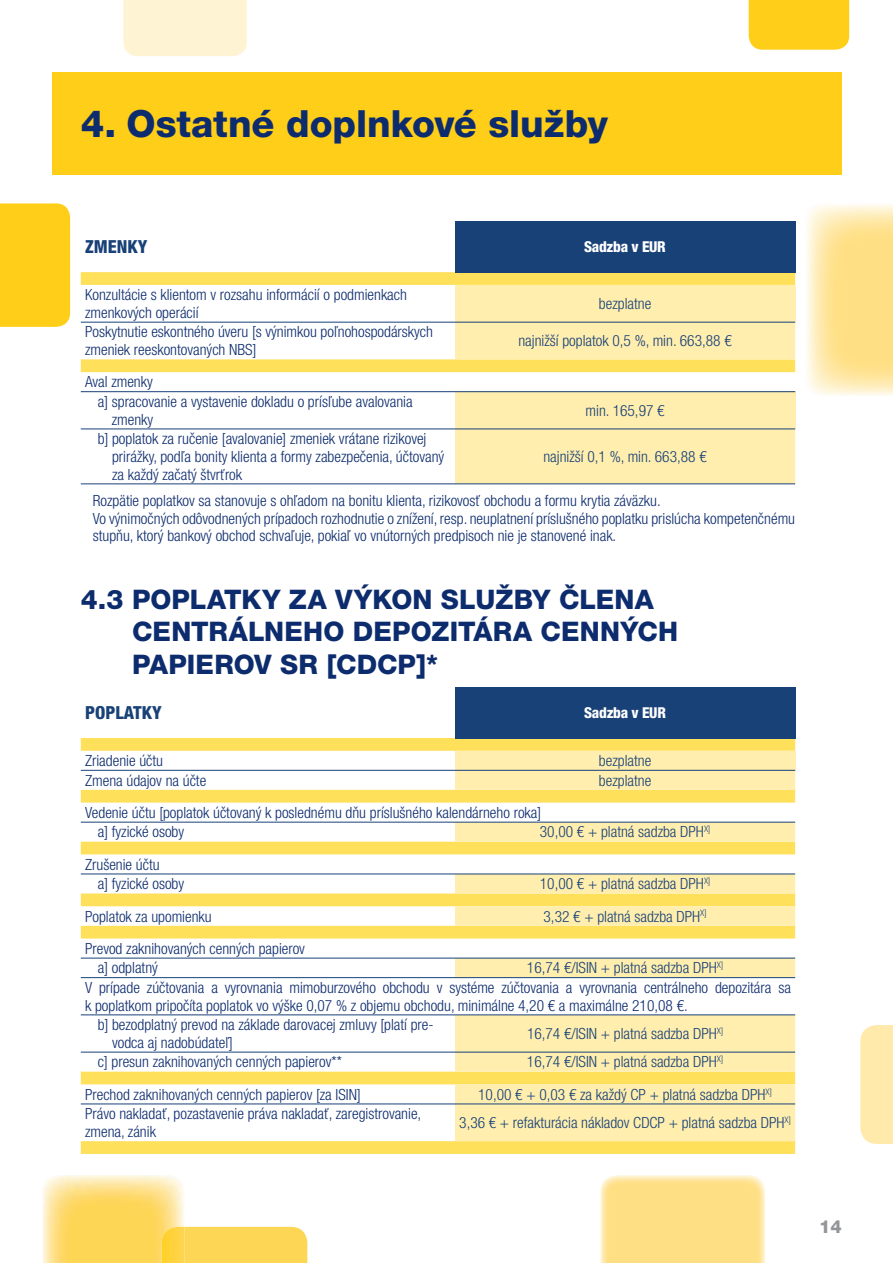
<style>
.page{position:relative;width:893px;height:1263px;background:#fff}
.page>*{position:absolute;margin:0;border:0;box-sizing:border-box;transform-origin:0 0}
.t1{font:800 37.5px "Helvetica Neue LT Pro";color:#0d2c6e}
.t2{font:800 27px/32.4px "Helvetica Neue LT Pro";color:#0d2c6e}
.t3{font:800 condensed 18px "Helvetica Neue LT Pro";color:#184178}
.t4{font:800 18px "Helvetica Neue LT Pro";color:#939598}
.t5{font:300 condensed 15.45px/17.7px "Helvetica Neue LT Pro";color:#0d2c6e}
.t6{font:300 condensed 15.45px "Helvetica Neue LT Pro";color:#184178}
.t7{font:800 condensed 15px "Helvetica Neue LT Pro";letter-spacing:-.02em;color:#fff}
.s1{color:#184178}
</style>
<div class="page">
<img style="left:600px;top:1175px;width:165px;height:88px">
<div style="left:860px;top:1025px;width:33px;height:119px;background:#ffe9ab"></div>
<div style="left:184px;top:1227px;width:123px;height:36px;background:#fed656"></div>
<img style="left:43px;top:1175px;width:141px;height:88px">
<img style="left:162px;top:1227px;width:22px;height:36px">
<div style="left:123px;top:0;width:124px;height:56px;background:#fef4d4"></div>
<div style="left:749px;top:0;width:100px;height:50px;background:#fece19"></div>
<div style="left:0;top:203px;width:70px;height:124px;background:#fece19"></div>
<div style="left:52px;top:72px;width:790px;height:102px;background:#fece19"></div>
<svg style="left:81px;top:372px;width:374px;height:57px"></svg>
<svg style="left:81px;top:272px;width:714px;height:100px"></svg>
<div style="left:455px;top:285px;width:340px;height:37px;background:#ffeeae"></div>
<svg style="left:455px;top:323px;width:340px;height:160px;background:#ffefb2"></svg>
<div style="left:455px;top:392px;width:340px;height:37px;background:#ffeeae"></div>
<hr style="left:81px;top:322px;width:714px;height:1px;background:#184178">
<hr style="left:81px;top:391px;width:714px;height:1px;background:#184178">
<hr style="left:81px;top:429px;width:374px;height:1px;background:#184178">
<hr style="left:81px;top:483px;width:374px;height:1px;background:#184178">
<hr style="left:455px;top:429px;width:340px;height:1px;background:#184178">
<hr style="left:455px;top:483px;width:340px;height:1px;background:#184178">
<div style="left:455px;top:221px;width:340px;height:51px;background:#184178"></div>
<svg style="left:81px;top:738px;width:714px;height:416px"></svg>
<div style="left:455px;top:751px;width:340px;height:19px;background:#ffeeae"></div>
<svg style="left:455px;top:771px;width:340px;height:51px"></svg>
<svg style="left:455px;top:823px;width:340px;height:318px;fill:#ffeeae"></svg>
<hr style="left:81px;top:770px;width:714px;height:1px;background:#184178">
<hr style="left:81px;top:822px;width:714px;height:1px;background:#184178">
<hr style="left:81px;top:873px;width:714px;height:1px;background:#184178">
<hr style="left:81px;top:958px;width:714px;height:1px;background:#184178">
<hr style="left:81px;top:977px;width:714px;height:1px;background:#184178">
<hr style="left:81px;top:1014px;width:714px;height:1px;background:#184178">
<hr style="left:81px;top:1052px;width:714px;height:1px;background:#184178">
<hr style="left:81px;top:1103px;width:714px;height:1px;background:#184178">
<div style="left:455px;top:687px;width:340px;height:51px;background:#184178"></div>
<h1 class="t1" style="left:81px;top:110px;width:529px">4. Ostatné doplnkové služby</h1>
<p class="t3" style="left:85px;top:240px;width:64px">ZMENKY</p>
<p class="t7" style="left:584px;top:241px;width:83px">Sadzba v EUR</p>
<p class="t5" style="left:85px;top:287px;width:323px">Konzultácie s klientom v rozsahu informácií o podmienkach zmenkových operácií</p>
<p class="t6" style="left:599px;top:298px;width:54px">bezplatne</p>
<p class="t5" style="left:85px;top:325px;width:350px">Poskytnutie eskontného úveru [s výnimkou poľnohospodárskych zmeniek reeskontovaných NBS]</p>
<p class="t6" style="left:518px;top:335px;width:215px">najnižší poplatok 0,5 %, min. 663,88 €</p>
<p class="t5" style="left:98px;top:374px;width:316px;line-height:19.5px;text-indent:-13px">Aval zmenky<br>a] spracovanie a vystavenie dokladu o prísľube avalovania</p>
<p class="t5" style="left:112px;top:412px;width:43px">zmenky</p>
<p class="t6" style="left:586px;top:405px;width:81px">min. 165,97 €</p>
<p class="t5" style="left:112px;top:431px;width:334px;text-indent:-14px">b] poplatok za ručenie [avalovanie] zmeniek vrátane rizikovej prirážky, podľa bonity klienta a formy zabezpečenia, účtovaný za každý začatý štvrťrok</p>
<p class="t6" style="left:543px;top:451px;width:165px">najnižší 0,1 %, min. 663,88 €</p>
<p class="t5" style="left:93px;top:493px;width:704px">Rozpätie poplatkov sa stanovuje s ohľadom na bonitu klienta, rizikovosť obchodu a formu krytia záväzku.<br>Vo výnimočných odôvodnených prípadoch rozhodnutie o znížení, resp. neuplatnení príslušného poplatku prislúcha kompetenčnému stupňu, ktorý bankový obchod schvaľuje, pokiaľ vo vnútorných predpisoch nie je stanovené inak.</p>
<h2 class="t2" style="left:132px;top:586px;width:547px;text-indent:-51px">4.3 POPLATKY ZA VÝKON SLUŽBY ČLENA<br>CENTRÁLNEHO DEPOZITÁRA CENNÝCH<br>PAPIEROV SR [CDCP]*</h2>
<p class="t3" style="left:85px;top:706px;width:78px">POPLATKY</p>
<p class="t7" style="left:584px;top:707px;width:83px">Sadzba v EUR</p>
<p class="t5" style="left:85px;top:753px;width:80px">Zriadenie účtu</p>
<p class="t6" style="left:599px;top:755px;width:54px">bezplatne</p>
<p class="t5" style="left:85px;top:773px;width:123px">Zmena údajov na účte</p>
<p class="t6" style="left:599px;top:774px;width:54px">bezplatne</p>
<p class="t5" style="left:98px;top:804px;width:445px;line-height:19.5px;text-indent:-13px">Vedenie účtu [poplatok účtovaný k poslednému dňu príslušného kalendárneho roka] a] fyzické osoby</p>
<p class="t6" style="left:540px;top:826px;width:172px">30,00 € + platná sadzba DPH<sup>X]</sup></p>
<p class="t5" style="left:98px;top:856px;width:88px;line-height:19.5px;text-indent:-13px">Zrušenie účtu<br>a] fyzické osoby</p>
<p class="t6" style="left:540px;top:878px;width:172px">10,00 € + platná sadzba DPH<sup>X]</sup></p>
<p class="t5" style="left:85px;top:909px;width:128px">Poplatok za upomienku</p>
<p class="t6" style="left:544px;top:910px;width:165px">3,32 € + platná sadzba DPH<sup>X]</sup></p>
<p class="t5" style="left:98px;top:940px;width:209px;line-height:19.5px;text-indent:-13px">Prevod zaknihovaných cenných papierov a] odplatný</p>
<p class="t5" style="left:85px;top:960px;width:707px;line-height:19.5px;text-indent:442px"><span class="s1">16,74 €/ISIN + platná sadzba DPH</span><sup>X]<br></sup>V prípade zúčtovania a vyrovnania mimoburzového obchodu v systéme zúčtovania a vyrovnania centrálneho depozitára sa</p>
<p class="t5" style="left:98px;top:997px;width:591px;line-height:19.5px;text-indent:-13px">k poplatkom pripočíta poplatok vo výške 0,07 % z objemu obchodu, minimálne 4,20 € a maximálne 210,08 €. b] bezodplatný prevod na základe darovacej zmluvy [platí pre-</p>
<p class="t5" style="left:112px;top:1035px;width:122px">vodca aj nadobúdateľ]</p>
<p class="t6" style="left:527px;top:1028px;width:198px">16,74 €/ISIN + platná sadzba DPH<sup>X]</sup></p>
<p class="t5" style="left:98px;top:1054px;width:246px">c] presun zaknihovaných cenných papierov**</p>
<p class="t6" style="left:527px;top:1056px;width:198px">16,74 €/ISIN + platná sadzba DPH<sup>X]</sup></p>
<p class="t5" style="left:85px;top:1087px;width:277px">Prechod zaknihovaných cenných papierov [za ISIN]</p>
<p class="t6" style="left:478px;top:1088px;width:295px">10,00 € + 0,03 € za každý CP + platná sadzba DPH<sup>X]</sup></p>
<p class="t5" style="left:85px;top:1106px;width:338px">Právo nakladať, pozastavenie práva nakladať, zaregistrovanie, zmena, zánik</p>
<p class="t6" style="left:459px;top:1117px;width:333px">3,36 € + refakturácia nákladov CDCP + platná sadzba DPH<sup>X]</sup></p>
<p class="t4" style="left:819px;top:1220px;width:24px">14</p>
</div>
